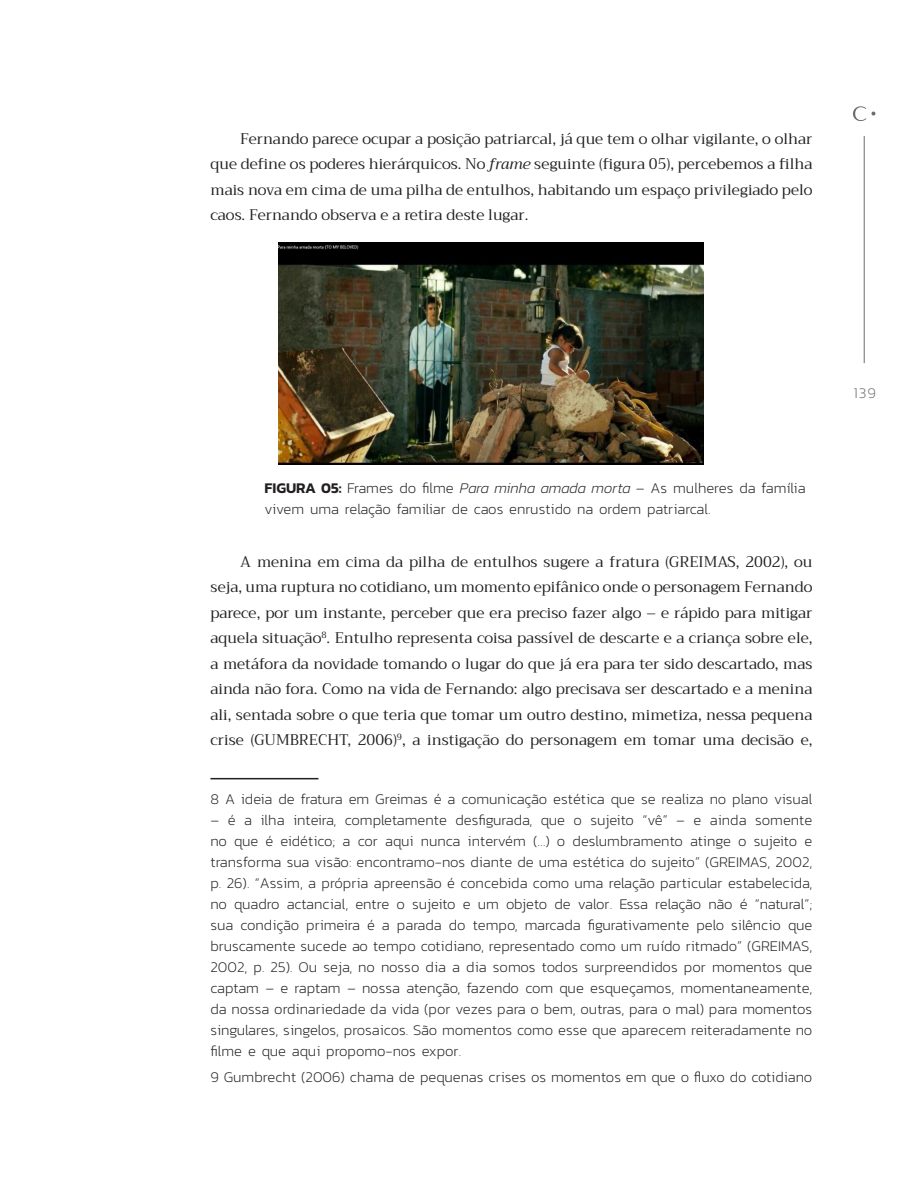
<style>
.page{position:relative;width:918px;height:1188px;background:#fff}
.page>*{position:absolute;margin:0;border:0;box-sizing:border-box;transform-origin:0 0}
.NOTA_RODAPÉ_2020-2{font:200 15px/21px "Kanit";color:#231f20}
.CORPO_DE_TEXTO_2020{font:15px/25.5px "Trirong";color:#231f20;text-align:justify}
.t1{font:200 15px "Kanit";color:#6c6d70}
.s1{font-style:italic}
.s2{font-weight:600}
</style>
<div class="page">
<svg style="left:853px;top:106px;width:13px;height:15px"></svg>
<hr style="left:864px;top:136px;width:1px;height:227px;background:#6c6d70">
<hr style="left:210px;top:778px;width:108px;height:1px;background:#231f20">
<img style="left:279px;top:242px;width:425px;height:223px">
<p class="CORPO_DE_TEXTO_2020" style="left:210px;top:126px;width:603px;text-indent:30px">Fernando parece ocupar a posição patriarcal, já que tem o olhar vigilante, o olhar que define os poderes hierárquicos. No <span class="s1">frame</span> seguinte (figura 05), percebemos a filha mais nova em cima de uma pilha de entulhos, habitando um espaço privilegiado pelo caos. Fernando observa e a retira deste lugar.</p>
<p class="NOTA_RODAPÉ_2020-2" style="left:264px;top:478px;width:543px"><span class="s2">FIGURA 05:</span> Frames do filme <span class="s1">Para minha amada morta</span> – As mulheres da família vivem uma relação familiar de caos enrustido na ordem patriarcal.</p>
<p class="CORPO_DE_TEXTO_2020" style="left:210px;top:549px;width:603px;text-indent:30px">A menina em cima da pilha de entulhos sugere a fratura (GREIMAS, 2002), ou seja, uma ruptura no cotidiano, um momento epifânico onde o personagem Fernando parece, por um instante, perceber que era preciso fazer algo – e rápido para mitigar aquela situação<sup>8</sup>. Entulho representa coisa passível de descarte e a criança sobre ele, a metáfora da novidade tomando o lugar do que já era para ter sido descartado, mas ainda não fora. Como na vida de Fernando: algo precisava ser descartado e a menina ali, sentada sobre o que teria que tomar um outro destino, mimetiza, nessa pequena crise (GUMBRECHT, 2006)<sup>9</sup>, a instigação do personagem em tomar uma decisão e,</p>
<p class="NOTA_RODAPÉ_2020-2" style="left:210px;top:789px;width:603px">8 A ideia de fratura em Greimas é a comunicação estética que se realiza no plano visual</p>
<p class="NOTA_RODAPÉ_2020-2" style="left:210px;top:810px;width:604px;text-align:justify">– é a ilha inteira, completamente desfigurada, que o sujeito “vê” – e ainda somente no que é eidético; a cor aqui nunca intervém (…) o deslumbramento atinge o sujeito e transforma sua visão: encontramo-nos diante de uma estética do sujeito” (GREIMAS, 2002, p. 26). “Assim, a própria apreensão é concebida como uma relação particular estabelecida, no quadro actancial, entre o sujeito e um objeto de valor. Essa relação não é “natural”; sua condição primeira é a parada do tempo, marcada figurativamente pelo silêncio que bruscamente sucede ao tempo cotidiano, representado como um ruído ritmado” (GREIMAS, 2002, p. 25). Ou seja, no nosso dia a dia somos todos surpreendidos por momentos que captam – e raptam – nossa atenção, fazendo com que esqueçamos, momentaneamente, da nossa ordinariedade da vida (por vezes para o bem, outras, para o mal) para momentos singulares, singelos, prosaicos. São momentos como esse que aparecem reiteradamente no filme e que aqui propomo-nos expor.</p>
<p class="NOTA_RODAPÉ_2020-2" style="left:210px;top:1066px;width:603px">9 Gumbrecht (2006) chama de pequenas crises os momentos em que o fluxo do cotidiano</p>
<p class="t1" style="left:854px;top:383px;width:24px">139</p>
</div>
